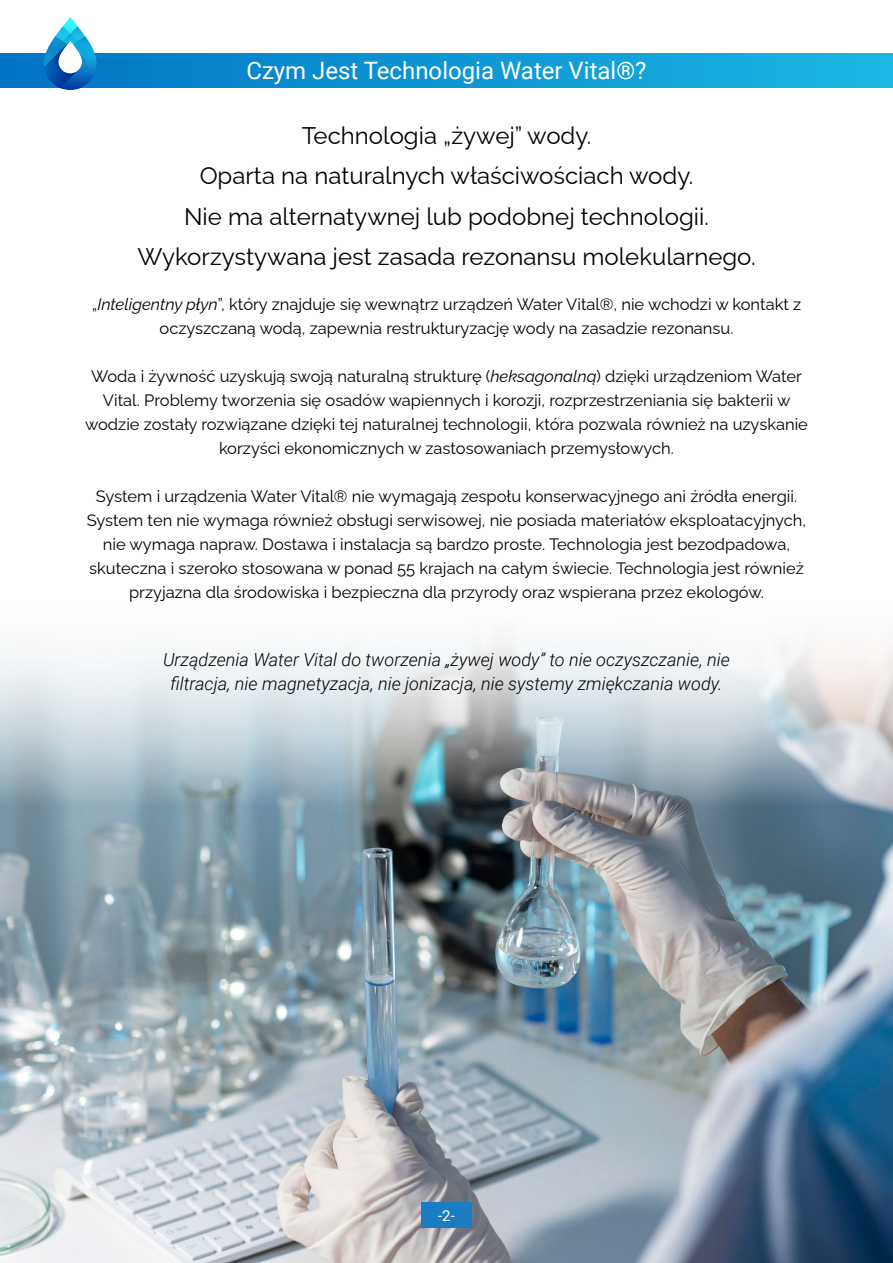
<style>
.page{position:relative;width:893px;height:1263px;background:#fff}
.page>*{position:absolute;margin:0;border:0;box-sizing:border-box;transform-origin:0 0}
.t1{font:24px/40.5px "Raleway";color:#000;text-align:center}
.t2{font:24px "Roboto";color:#fff}
.t3{font:italic 300 18px/24px "Roboto";color:#000;text-align:center}
.t4{font:16.5px/24px "Raleway";color:#000;text-align:center}
.t5{font:15px "Roboto";color:#fff}
.s1{font-style:italic}
</style>
<div class="page">
<img style="left:0;top:637px;width:893px;height:626px">
<div style="left:421px;top:1202px;width:51px;height:26px;background:#1c7cc1"></div>
<div style="left:0;top:54px;width:893px;height:33px;background:linear-gradient(to right,#0074c5,#1cb7e2)"></div>
<svg style="left:43px;top:17px;width:55px;height:73px"></svg>
<h1 class="t2" style="left:246px;top:54px;width:402px">Czym Jest Technologia Water Vital®?</h1>
<h1 class="t1" style="left:137px;top:112px;width:620px">Technologia „żywej” wody.<br>Oparta na naturalnych właściwościach wody.<br>Nie ma alternatywnej lub podobnej technologii.<br>Wykorzystywana jest zasada rezonansu molekularnego.</h1>
<p class="t4" style="left:92px;top:291px;width:711px">„<span class="s1">Inteligentny płyn</span>”, który znajduje się wewnątrz urządzeń Water Vital®, nie wchodzi w kontakt z oczyszczaną wodą, zapewnia restrukturyzację wody na zasadzie rezonansu.</p>
<p class="t4" style="left:85px;top:363px;width:724px">Woda i żywność uzyskują swoją naturalną strukturę (<span class="s1">heksagonalną</span>) dzięki urządzeniom Water Vital. Problemy tworzenia się osadów wapiennych i korozji, rozprzestrzeniania się bakterii w wodzie zostały rozwiązane dzięki tej naturalnej technologii, która pozwala również na uzyskanie korzyści ekonomicznych w zastosowaniach przemysłowych.</p>
<p class="t4" style="left:87px;top:483px;width:721px">System i urządzenia Water Vital® nie wymagają zespołu konserwacyjnego ani źródła energii.<br>System ten nie wymaga również obsługi serwisowej, nie posiada materiałów eksploatacyjnych, nie wymaga napraw. Dostawa i instalacja są bardzo proste. Technologia jest bezodpadowa, skuteczna i szeroko stosowana w ponad 55 krajach na całym świecie. Technologia jest również przyjazna dla środowiska i bezpieczna dla przyrody oraz wspierana przez ekologów.</p>
<p class="t3" style="left:163px;top:647px;width:568px">Urządzenia Water Vital do tworzenia „żywej wody” to nie oczyszczanie, nie filtracja, nie magnetyzacja, nie jonizacja, nie systemy zmiękczania wody.</p>
<p class="t5" style="left:438px;top:1205px;width:18px">-2-</p>
</div>
